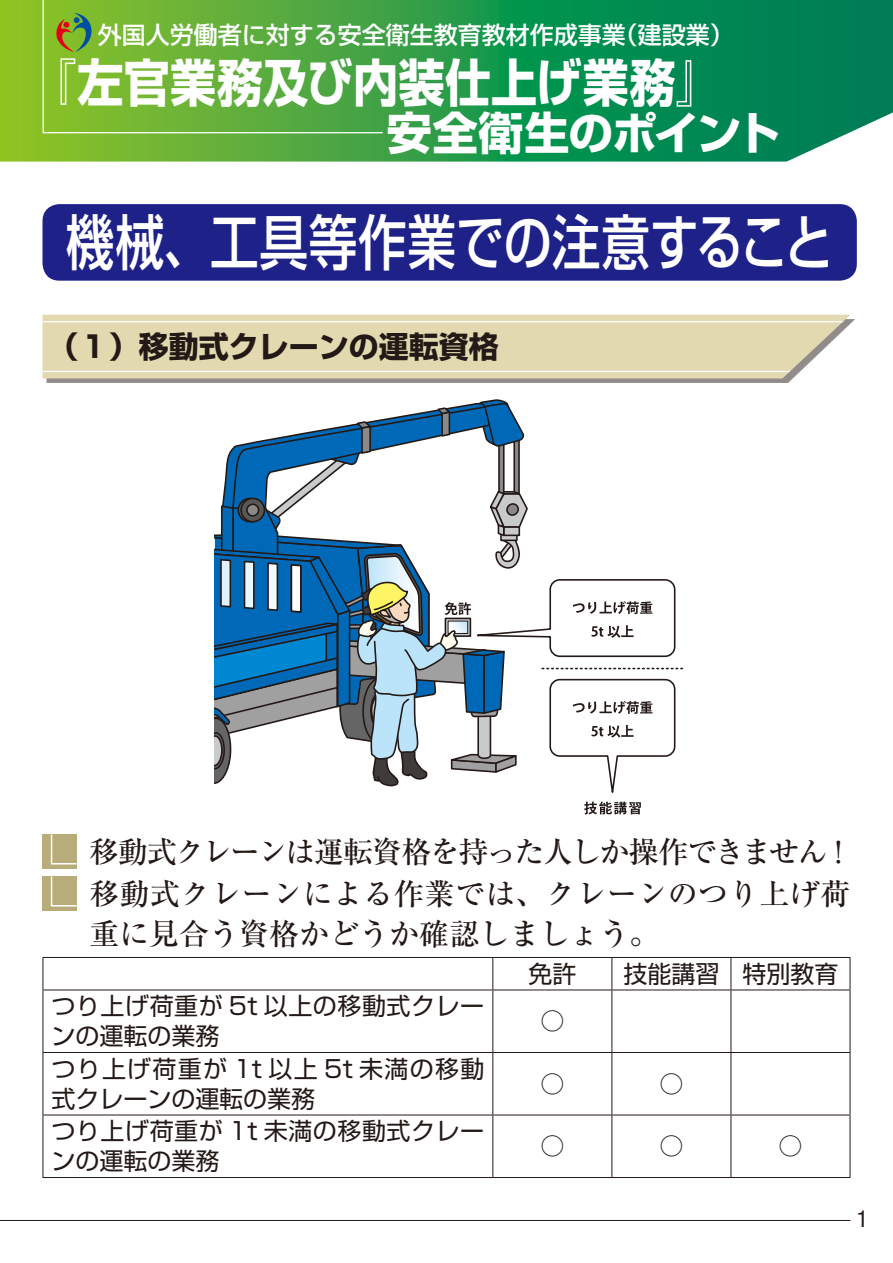
<style>
.page{position:relative;width:893px;height:1263px;background:#fff}
.page>*{position:absolute;margin:0;border:0;box-sizing:border-box;transform-origin:0 0}
.t1{font:500 60px "Shin Go Pro";color:#fff;scale:.81 1}
.t2{font:700 51px "Shin Go Pro";letter-spacing:.005em;color:#fff}
.t3{font:700 45px "Shin Go Pro";letter-spacing:-.03em;color:#fff}
.t4{font:500 30px/41px "Ryumin Pro";letter-spacing:.015em;color:#231916;text-align:justify}
.t5{font:700 30px "Shin Go Pro";color:#231916}
.t6{font:24px/30px "Shin Go Pro";letter-spacing:.025em;color:#231916}
.t7{font:24px/30px "Shin Go Pro";color:#231916}
.t8{font:500 24px "Shin Go Pro";color:#fff}
.t9{font:condensed 23.4px "Helvetica Neue LT Std";color:#231916}
</style>
<div class="page">
<hr style="left:0;top:1220px;width:850px;height:1px;background:#231916">
<svg style="left:0;top:0;width:893px;height:162px;background:#23974f"></svg>
<svg style="left:42px;top:0;width:342px;height:134px;background:#66b13b"></svg>
<svg style="left:56px;top:13px;width:36px;height:39px"></svg>
<svg style="left:215px;top:399px;width:468px;height:416px"></svg>
<div style="left:43px;top:204px;width:814px;height:77px;background:#1e2188;border-radius:17px"></div>
<div style="left:43px;top:834px;width:34px;height:34px;background:#b8ad7a"></div>
<svg style="left:50px;top:834px;width:27px;height:31px"></svg>
<div style="left:43px;top:876px;width:34px;height:34px;background:#b8ad7a"></div>
<svg style="left:50px;top:876px;width:27px;height:31px"></svg>
<hr style="left:43px;top:957px;width:450px;height:1px;background:#231916">
<hr style="left:43px;top:958px;width:1px;height:31px;background:#231916">
<hr style="left:493px;top:957px;width:119px;height:1px;background:#231916">
<hr style="left:492px;top:958px;width:1px;height:31px;background:#231916">
<hr style="left:612px;top:957px;width:119px;height:1px;background:#231916">
<hr style="left:611px;top:958px;width:1px;height:31px;background:#231916">
<hr style="left:731px;top:957px;width:119px;height:1px;background:#231916">
<hr style="left:730px;top:958px;width:1px;height:31px;background:#231916">
<hr style="left:850px;top:958px;width:1px;height:31px;background:#231916">
<hr style="left:43px;top:989px;width:450px;height:1px;background:#231916">
<hr style="left:43px;top:990px;width:1px;height:62px;background:#231916">
<hr style="left:493px;top:989px;width:119px;height:1px;background:#231916">
<hr style="left:492px;top:990px;width:1px;height:62px;background:#231916">
<hr style="left:612px;top:989px;width:119px;height:1px;background:#231916">
<hr style="left:611px;top:990px;width:1px;height:62px;background:#231916">
<hr style="left:731px;top:989px;width:119px;height:1px;background:#231916">
<hr style="left:730px;top:990px;width:1px;height:62px;background:#231916">
<hr style="left:850px;top:990px;width:1px;height:62px;background:#231916">
<hr style="left:43px;top:1052px;width:450px;height:1px;background:#231916">
<hr style="left:43px;top:1053px;width:1px;height:61px;background:#231916">
<hr style="left:493px;top:1052px;width:119px;height:1px;background:#231916">
<hr style="left:492px;top:1053px;width:1px;height:61px;background:#231916">
<hr style="left:612px;top:1052px;width:119px;height:1px;background:#231916">
<hr style="left:611px;top:1053px;width:1px;height:61px;background:#231916">
<hr style="left:731px;top:1052px;width:119px;height:1px;background:#231916">
<hr style="left:730px;top:1053px;width:1px;height:61px;background:#231916">
<hr style="left:850px;top:1053px;width:1px;height:61px;background:#231916">
<hr style="left:43px;top:1114px;width:450px;height:1px;background:#231916">
<hr style="left:43px;top:1115px;width:1px;height:62px;background:#231916">
<hr style="left:493px;top:1114px;width:119px;height:1px;background:#231916">
<hr style="left:492px;top:1115px;width:1px;height:62px;background:#231916">
<hr style="left:612px;top:1114px;width:119px;height:1px;background:#231916">
<hr style="left:611px;top:1115px;width:1px;height:62px;background:#231916">
<hr style="left:731px;top:1114px;width:119px;height:1px;background:#231916">
<hr style="left:730px;top:1115px;width:1px;height:62px;background:#231916">
<hr style="left:850px;top:1115px;width:1px;height:62px;background:#231916">
<hr style="left:43px;top:1177px;width:450px;height:1px;background:#231916">
<hr style="left:493px;top:1177px;width:119px;height:1px;background:#231916">
<hr style="left:612px;top:1177px;width:119px;height:1px;background:#231916">
<hr style="left:731px;top:1177px;width:119px;height:1px;background:#231916">
<div style="left:47px;top:319px;width:808px;height:64px;background:#231916;opacity:.5"></div>
<svg style="left:43px;top:315px;width:807px;height:63px;background:#e3d9b2"></svg>
<svg style="left:43px;top:321px;width:801px;height:1px"></svg>
<svg style="left:43px;top:371px;width:748px;height:1px"></svg>
<p class="t8" style="left:98px;top:15px;width:637px">外国人労働者に対する安全衛生教育教材作成事業（建設業）</p>
<h2 class="t2" style="left:26px;top:42px;width:702px">『左官業務及び内装仕上げ業務』</h2>
<h3 class="t3" style="left:387px;top:97px;width:395px">安全衛生のポイント</h3>
<h1 class="t1" style="left:66px;top:193px;width:949px">機械、工具等作業での注意すること</h1>
<p class="t5" style="left:49px;top:323px;width:452px">（１）移動式クレーンの運転資格</p>
<p class="t4" style="left:89px;top:829px;width:766px">移動式クレーンは運転資格を持った人しか操作できません！移動式クレーンによる作業では、クレーンのつり上げ荷重に見合う資格かどうか確認しましょう。</p>
<p class="t6" style="left:528px;top:956px;width:49px">免許</p>
<p class="t7" style="left:623px;top:956px;width:216px">技能講習 特別教育</p>
<p class="t6" style="left:51px;top:988px;width:434px">つり上げ荷重が 5t 以上の移動式クレーンの運転の業務</p>
<p class="t6" style="left:540px;top:1003px;width:25px">○</p>
<p class="t7" style="left:51px;top:1051px;width:434px">つり上げ荷重が 1t 以上 5t 未満の移動式クレーンの運転の業務</p>
<p class="t6" style="left:51px;top:1113px;width:434px">つり上げ荷重が 1t 未満の移動式クレーンの運転の業務</p>
<p class="t6" style="left:540px;top:1066px;width:25px">○</p>
<p class="t6" style="left:659px;top:1066px;width:25px">○</p>
<p class="t6" style="left:540px;top:1128px;width:25px">○</p>
<p class="t6" style="left:659px;top:1128px;width:25px">○</p>
<p class="t6" style="left:778px;top:1128px;width:25px">○</p>
<p class="t9" style="left:857px;top:1205px;width:13px">1</p>
</div>
